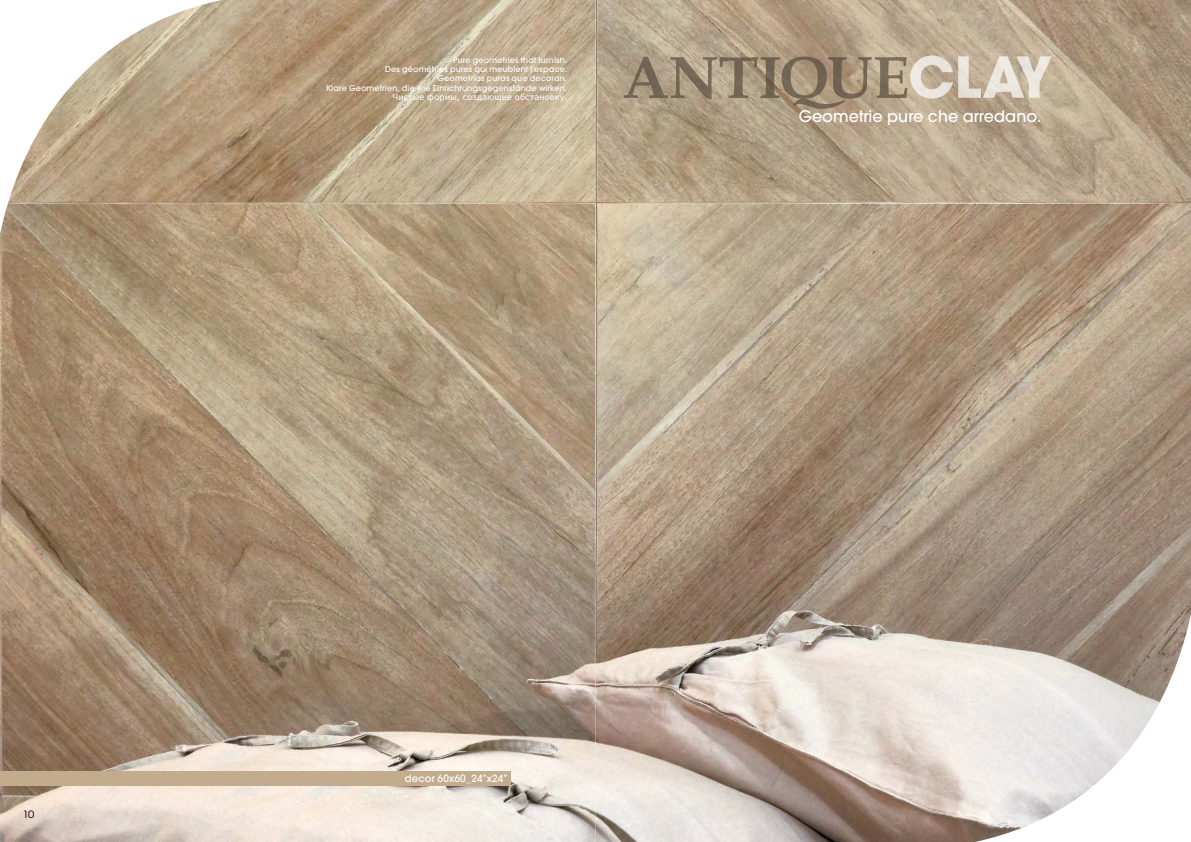
<style>
.page{position:relative;width:1191px;height:842px;background:#fff}
.page>*{position:absolute;margin:0;border:0;box-sizing:border-box;transform-origin:0 0}
.t1{font:500 16px "Avant Garde";color:#fff}
.t2{font:500 10px "Avant Garde";letter-spacing:.01em;color:#fff}
.t3{font:10px "Avant Garde";color:#000;scale:1.1 1}
.t4{font:8.2px "Verdana";letter-spacing:.015em;color:#fff}
.t5{font:500 8px/9.2px "Avant Garde";letter-spacing:.02em;color:#fff;text-align:right}
</style>
<div class="page">
<img style="left:0;top:0;width:1191px;height:842px">
<svg style="left:624px;top:56px;width:427px;height:53px;background:#afa08a"></svg>
<div style="left:0;top:771px;width:510px;height:14px;background:#c3ac8e"></div>
<p class="t3" style="left:22px;top:808px;width:12px">10</p>
<p class="t5" style="left:326px;top:56px;width:242px">Pure geometries that furnish.<br>Des géométries pures qui meublent l’espace.<br>Geometrías puras que decoran.<br>Klare Geometrien, die wie Einrichtungsgegenstände wirken.</p>
<p class="t4" style="left:392px;top:91px;width:176px">Чистые формы, создающие обстановку.</p>
<h1 class="t1" style="left:798px;top:106px;width:244px">Geometrie pure che arredano.</h1>
<p class="t2" style="left:405px;top:772px;width:104px">decor 60x60_24”x24”</p>
</div>
